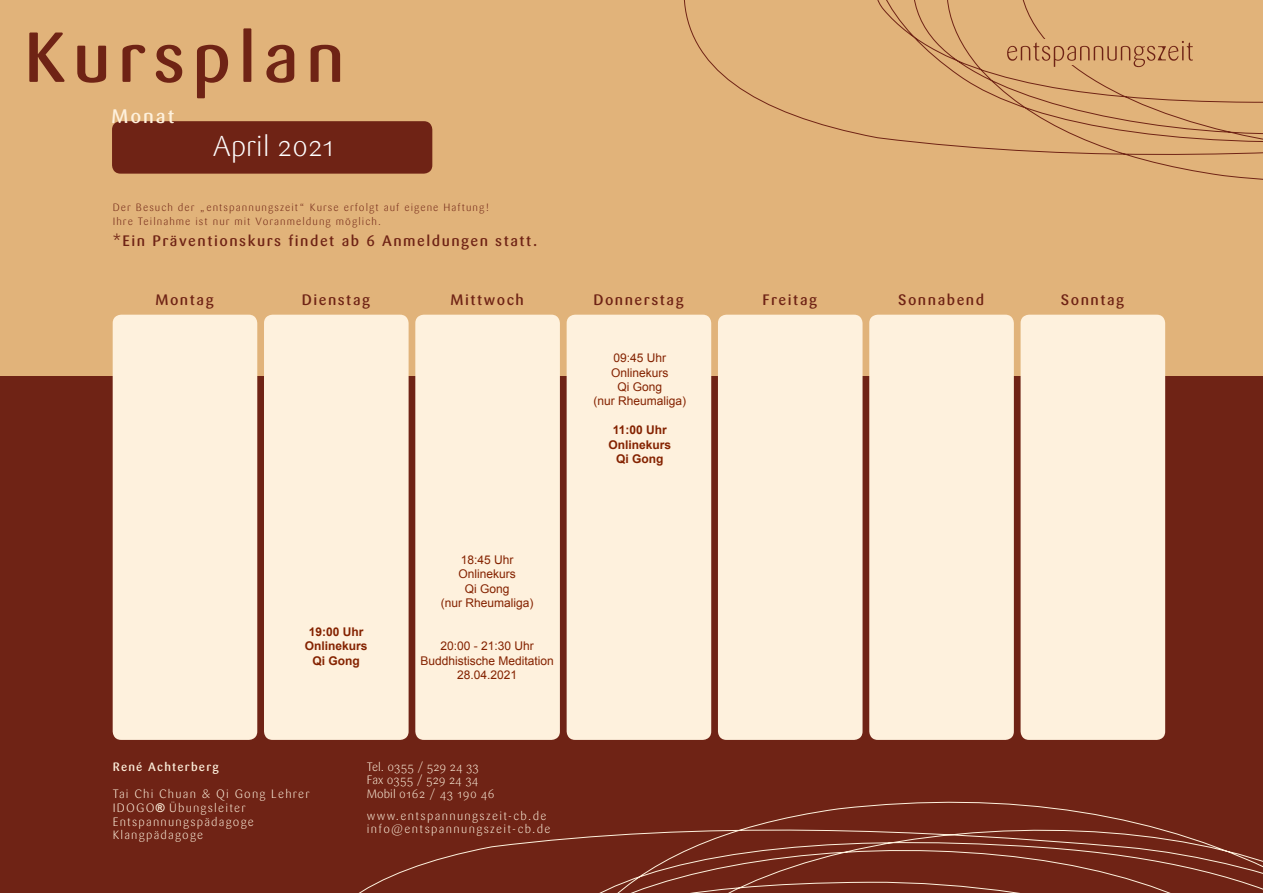
<style>
.page{position:relative;width:1263px;height:893px;background:#fff}
.page>*{position:absolute;margin:0;border:0;box-sizing:border-box;transform-origin:0 0}
.t1{font:500 69.9px "Sari";letter-spacing:.1em;color:#6f2315}
.t2{font:300 28.5px "Sari";color:#fff}
.t3{font:500 19.35px "Sari";letter-spacing:.1em;color:#fef1dd}
.t4{font:500 15px "Sari";letter-spacing:.1em;color:#6f2315}
.t5{font:300 12px "Sari";letter-spacing:.1em;color:#fef1dd}
.t6{font:12px "Arial";color:#842200}
.t7{font:700 12px "Arial";color:#842200}
.t8{font:300 12px "Sari";letter-spacing:.005em;color:#fef1dd}
.t9{font:300 12px "Sari";letter-spacing:.035em;color:#fef1dd}
.t10{font:500 12px "Sari";letter-spacing:.1em;color:#fef1dd}
.t11{font:300 10.5px "Sari";letter-spacing:.1em;color:#6f2315}
.s1{font-family:"Arial";font-weight:700}
</style>
<div class="page">
<div style="left:0;top:367px;width:1263px;height:526px;background:#6f2315"></div>
<div style="left:0;top:0;width:1263px;height:376px;background:#e1b37a"></div>
<svg style="left:359px;top:801px;width:904px;height:92px"></svg>
<div style="left:113px;top:315px;width:144px;height:425px;background:#fef1dd;border-radius:9px"></div>
<div style="left:264px;top:315px;width:145px;height:425px;background:#fef1dd;border-radius:9px"></div>
<div style="left:415px;top:315px;width:145px;height:425px;background:#fef1dd;border-radius:9px"></div>
<div style="left:567px;top:315px;width:144px;height:425px;background:#fef1dd;border-radius:9px"></div>
<div style="left:718px;top:315px;width:144px;height:425px;background:#fef1dd;border-radius:9px"></div>
<div style="left:869px;top:315px;width:145px;height:425px;background:#fef1dd;border-radius:9px"></div>
<div style="left:1020px;top:315px;width:145px;height:425px;background:#fef1dd;border-radius:9px"></div>
<div style="left:112px;top:121px;width:320px;height:53px;background:#6f2315;border-radius:9px"></div>
<svg style="left:684px;top:0;width:579px;height:180px"></svg>
<div style="left:1035px;top:40px;width:56px;height:25px;background:#e1b37a"></div>
<svg style="left:1007px;top:41px;width:186px;height:26px"></svg>
<p class="t1" style="left:24px;top:16px;width:322px">Kursplan</p>
<p class="t3" style="left:112px;top:105px;width:64px">Monat</p>
<p class="t2" style="left:213px;top:130px;width:123px">April 2021</p>
<p class="t11" style="left:113px;top:202px;width:378px">Der Besuch der „entspannungszeit“ Kurse erfolgt auf eigene Haftung!</p>
<p class="t11" style="left:113px;top:215px;width:270px">Ihre Teilnahme ist nur mit Voranmeldung möglich.</p>
<p class="t4" style="left:113px;top:232px;width:426px">*Ein Präventionskurs findet ab 6 Anmeldungen statt.</p>
<p class="t4" style="left:155px;top:291px;width:60px">Montag</p>
<p class="t4" style="left:302px;top:291px;width:70px">Dienstag</p>
<p class="t4" style="left:450px;top:291px;width:75px">Mittwoch</p>
<p class="t4" style="left:593px;top:291px;width:92px">Donnerstag</p>
<p class="t4" style="left:762px;top:291px;width:56px">Freitag</p>
<p class="t4" style="left:898px;top:291px;width:88px">Sonnabend</p>
<p class="t4" style="left:1061px;top:291px;width:65px">Sonntag</p>
<p class="t7" style="left:309px;top:624px;width:56px">19:00 Uhr</p>
<p class="t7" style="left:305px;top:638px;width:64px">Onlinekurs</p>
<p class="t7" style="left:313px;top:652px;width:49px">Qi Gong</p>
<p class="t6" style="left:461px;top:552px;width:54px">18:45 Uhr</p>
<p class="t6" style="left:458px;top:566px;width:59px">Onlinekurs</p>
<p class="t6" style="left:465px;top:581px;width:46px">Qi Gong</p>
<p class="t6" style="left:441px;top:595px;width:94px">(nur Rheumaliga)</p>
<p class="t6" style="left:440px;top:638px;width:95px">20:00 - 21:30 Uhr</p>
<p class="t6" style="left:420px;top:653px;width:135px">Buddhistische Meditation</p>
<p class="t6" style="left:457px;top:667px;width:62px">28.04.2021</p>
<p class="t10" style="left:113px;top:760px;width:107px">René Achterberg</p>
<p class="t5" style="left:113px;top:787px;width:198px">Tai Chi Chuan &amp; Qi Gong Lehrer</p>
<p class="t5" style="left:113px;top:801px;width:134px">IDOGO<span class="s1">®</span> Übungsleiter</p>
<p class="t5" style="left:113px;top:815px;width:143px">Entspannungspädagoge</p>
<p class="t5" style="left:113px;top:828px;width:92px">Klangpädagoge</p>
<p class="t8" style="left:367px;top:760px;width:114px">Tel. 0355 / 529 24 33</p>
<p class="t8" style="left:367px;top:773px;width:113px">Fax 0355 / 529 24 34</p>
<p class="t9" style="left:367px;top:787px;width:129px">Mobil 0162 / 43 190 46</p>
<p class="t5" style="left:367px;top:809px;width:181px">www.entspannungszeit-cb.de</p>
<p class="t5" style="left:367px;top:822px;width:185px">info@entspannungszeit-cb.de</p>
<p class="t6" style="left:613px;top:350px;width:54px">09:45 Uhr</p>
<p class="t6" style="left:611px;top:365px;width:59px">Onlinekurs</p>
<p class="t6" style="left:617px;top:379px;width:46px">Qi Gong</p>
<p class="t6" style="left:593px;top:393px;width:94px">(nur Rheumaliga)</p>
<p class="t7" style="left:613px;top:422px;width:56px">11:00 Uhr</p>
<p class="t7" style="left:608px;top:436px;width:64px">Onlinekurs</p>
<p class="t7" style="left:616px;top:451px;width:49px">Qi Gong</p>
</div>
